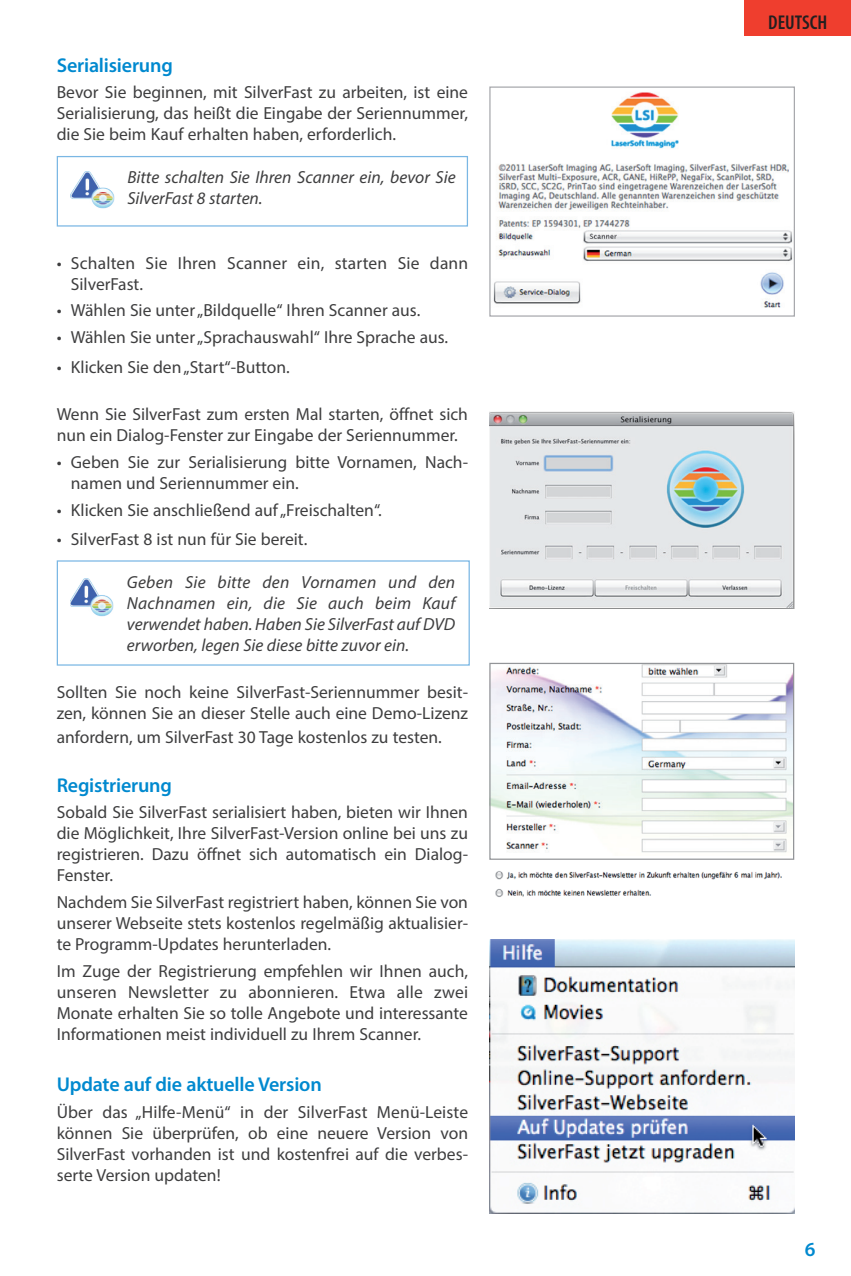
<style>
.page{position:relative;width:851px;height:1276px;background:#fff}
.page>*{position:absolute;margin:0;border:0;box-sizing:border-box;transform-origin:0 0}
.t1{font:600 20px "Myriad Pro";letter-spacing:-.01em;color:#0089cf}
.t2{font:600 condensed 20px "Myriad Pro";color:#231f20}
.t3{font:17.5px/21px "Myriad Pro";color:#3e3e3f;text-align:justify}
.t4{font:italic 17.5px/21px "Myriad Pro";color:#3e3e3f}
</style>
<div class="page">
<div style="left:744px;top:0;width:106px;height:35px;background:#ef3e2e"></div>
<div style="left:57px;top:156px;width:411px;height:71px;border:1px solid #7ab7e4"></div>
<img style="left:71px;top:171px;width:43px;height:38px">
<div style="left:57px;top:560px;width:412px;height:105px;border:1px solid #7ab7e4"></div>
<img style="left:71px;top:578px;width:42px;height:39px">
<img style="left:493px;top:92px;width:299px;height:216px">
<div style="left:489px;top:86px;width:305px;height:231px;border:1px solid #a8a9ad"></div>
<img style="left:489px;top:411px;width:305px;height:197px">
<img style="left:491px;top:665px;width:301px;height:188px">
<div style="left:489px;top:663px;width:305px;height:197px;border:1px solid #939598"></div>
<img style="left:495px;top:871px;width:287px;height:26px">
<img style="left:489px;top:939px;width:305px;height:274px">
<p class="t1" style="left:57px;top:52px;width:118px">Serialisierung</p>
<p class="t3" style="left:57px;top:82px;width:413px">Bevor Sie beginnen, mit SilverFast zu arbeiten, ist eine Serialisierung, das heißt die Eingabe der Seriennummer, die Sie beim Kauf erhalten haben, erforderlich.</p>
<p class="t4" style="left:127px;top:167px;width:330px">Bitte schalten Sie Ihren Scanner ein, bevor Sie<br>SilverFast 8 starten.</p>
<p class="t3" style="left:71px;top:252px;width:399px;text-indent:-14px">• Schalten Sie Ihren Scanner ein, starten Sie dann<br>SilverFast.</p>
<p class="t3" style="left:57px;top:300px;width:365px">• Wählen Sie unter „Bildquelle“ Ihren Scanner aus.</p>
<p class="t3" style="left:57px;top:326px;width:393px">• Wählen Sie unter „Sprachauswahl“ Ihre Sprache aus.</p>
<p class="t3" style="left:57px;top:356px;width:234px">• Klicken Sie den „Start“-Button.</p>
<p class="t3" style="left:57px;top:403px;width:412px">Wenn Sie SilverFast zum ersten Mal starten, öffnet sich nun ein Dialog-Fenster zur Eingabe der Seriennummer.</p>
<p class="t3" style="left:71px;top:451px;width:398px;text-indent:-14px">• Geben Sie zur Serialisierung bitte Vornamen, Nach&shy;namen und Seriennummer ein.</p>
<p class="t3" style="left:57px;top:499px;width:326px">• Klicken Sie anschließend auf „Freischalten“.</p>
<p class="t3" style="left:57px;top:528px;width:252px">• SilverFast 8 ist nun für Sie bereit.</p>
<p class="t4" style="left:127px;top:571px;width:330px;text-align:justify">Geben Sie bitte den Vornamen und den Nachnamen ein, die Sie auch beim Kauf verwendet haben. Haben Sie SilverFast auf DVD erworben, legen Sie diese bitte zuvor ein.</p>
<p class="t3" style="left:57px;top:681px;width:413px">Sollten Sie noch keine SilverFast-Seriennummer besit&shy;zen, können Sie an dieser Stelle auch eine Demo-Lizenz</p>
<p class="t3" style="left:57px;top:726px;width:386px">anfordern, um SilverFast 30 Tage kostenlos zu testen.</p>
<p class="t1" style="left:57px;top:772px;width:117px">Registrierung</p>
<p class="t3" style="left:57px;top:801px;width:413px">Sobald Sie SilverFast serialisiert haben, bieten wir Ihnen die Möglichkeit, Ihre SilverFast-Version online bei uns zu registrieren. Dazu öffnet sich automatisch ein Dialog-Fenster.</p>
<p class="t3" style="left:57px;top:891px;width:413px">Nachdem Sie SilverFast registriert haben, können Sie von unserer Webseite stets kostenlos regelmäßig aktualisier&shy;te Programm-Updates herunterladen.</p>
<p class="t3" style="left:57px;top:960px;width:413px">Im Zuge der Registrierung empfehlen wir Ihnen auch, unseren Newsletter zu abonnieren. Etwa alle zwei Monate erhalten Sie so tolle Angebote und interessante Informationen meist individuell zu Ihrem Scanner.</p>
<p class="t1" style="left:57px;top:1072px;width:266px">Update auf die aktuelle Version</p>
<p class="t3" style="left:57px;top:1101px;width:413px">Über das „Hilfe-Menü“ in der SilverFast Menü-Leiste können Sie überprüfen, ob eine neuere Version von SilverFast vorhanden ist und kostenfrei auf die verbes&shy;serte Version updaten!</p>
<p class="t2" style="left:768px;top:10px;width:61px">DEUTSCH</p>
<p class="t1" style="left:804px;top:1236px;width:12px">6</p>
</div>
